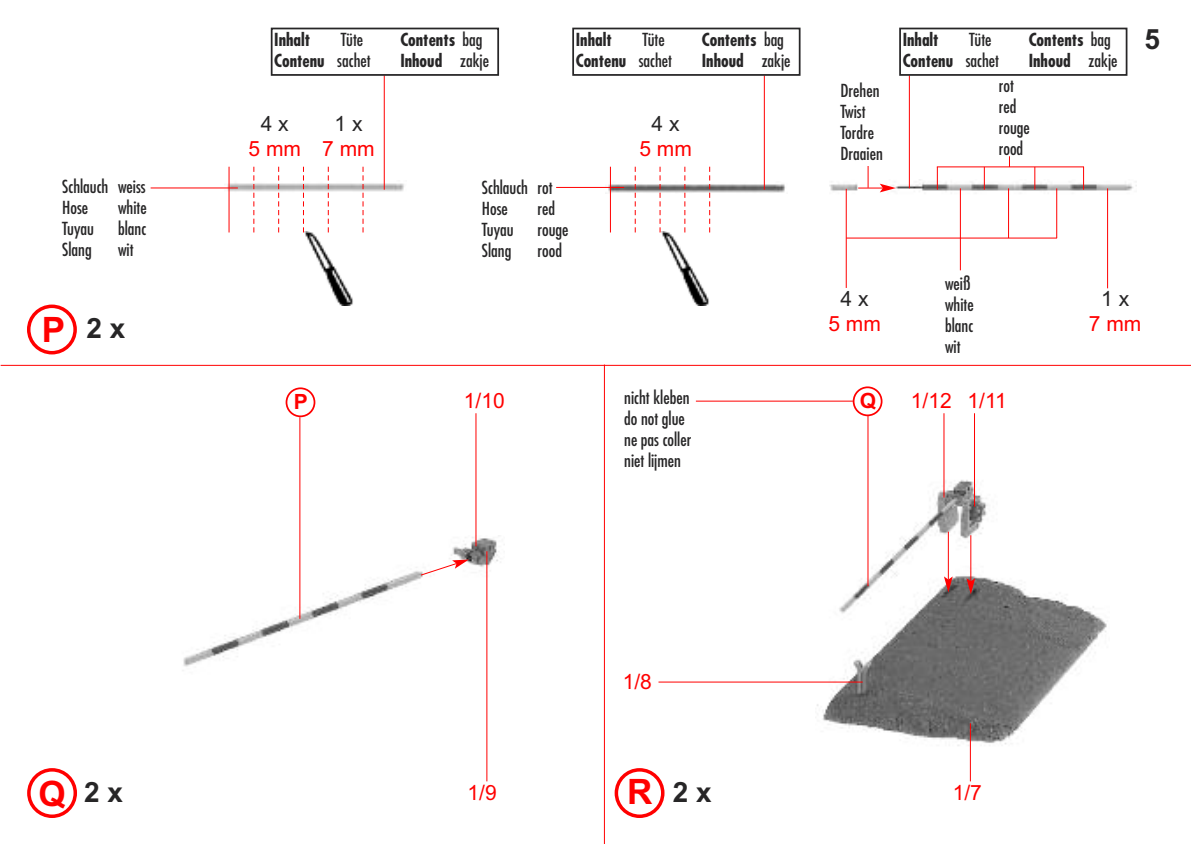
<style>
.page{position:relative;width:1191px;height:844px;background:#fff}
.page>*{position:absolute;margin:0;border:0;box-sizing:border-box;transform-origin:0 0}
.t1{font:700 35px "Arial";color:#f00}
.t2{font:700 28px "Arial";color:#272627}
.t3{font:21px "Arial";color:#f00}
.t4{font:21px "Arial";color:#272627}
.t5{font:700 21px "Arial";color:#f00}
.t6{font:condensed 17.5px/21px "Futura Std";color:#272627}
.t7{font:700 condensed 17.5px "Futura Std";color:#272627}
.s1{font-weight:400}
</style>
<div class="page">
<hr style="left:604px;top:364px;width:1px;height:479px;background:#f00">
<hr style="left:1px;top:365px;width:1190px;height:1px;background:#f00">
<img style="left:224px;top:181px;width:180px;height:12px">
<img style="left:605px;top:181px;width:180px;height:12px">
<img style="left:830px;top:179px;width:303px;height:17px">
<img style="left:183px;top:535px;width:318px;height:139px">
<img style="left:815px;top:466px;width:292px;height:281px">
<hr style="left:475px;top:413px;width:1px;height:133px;background:#f00">
<hr style="left:696px;top:400px;width:157px;height:1px;background:#f00">
<hr style="left:974px;top:413px;width:1px;height:93px;background:#f00">
<hr style="left:943px;top:413px;width:1px;height:84px;background:#f00">
<hr style="left:658px;top:681px;width:204px;height:1px;background:#f00">
<hr style="left:299px;top:417px;width:1px;height:201px;background:#f00">
<hr style="left:867px;top:415px;width:1px;height:171px;background:#f00">
<hr style="left:486px;top:551px;width:1px;height:230px;background:#f00">
<hr style="left:970px;top:723px;width:1px;height:58px;background:#f00">
<hr style="left:151px;top:187px;width:87px;height:1px;background:#f00">
<hr style="left:556px;top:187px;width:68px;height:1px;background:#f00">
<hr style="left:229px;top:167px;width:1px;height:65px;background:#f00">
<hr style="left:610px;top:167px;width:1px;height:65px;background:#f00">
<hr style="left:384px;top:75px;width:1px;height:115px;background:#f00">
<hr style="left:948px;top:531px;width:1px;height:48px;background:#f00">
<svg style="left:944px;top:576px;width:8px;height:16px"></svg>
<hr style="left:970px;top:535px;width:1px;height:46px;background:#f00">
<svg style="left:966px;top:578px;width:9px;height:16px"></svg>
<svg style="left:420px;top:559px;width:49px;height:17px"></svg>
<svg style="left:27px;top:304px;width:50px;height:50px"></svg>
<svg style="left:27px;top:768px;width:50px;height:49px"></svg>
<svg style="left:614px;top:768px;width:50px;height:49px"></svg>
<img style="left:304px;top:231px;width:49px;height:74px">
<img style="left:661px;top:231px;width:49px;height:74px">
<svg style="left:286px;top:387px;width:29px;height:30px"></svg>
<svg style="left:852px;top:386px;width:30px;height:30px"></svg>
<hr style="left:764px;top:75px;width:1px;height:115px;background:#f00">
<hr style="left:845px;top:189px;width:1px;height:99px;background:#f00">
<svg style="left:858px;top:166px;width:38px;height:26px"></svg>
<hr style="left:960px;top:188px;width:1px;height:82px;background:#f00">
<svg style="left:937px;top:167px;width:1px;height:23px"></svg>
<svg style="left:984px;top:167px;width:1px;height:23px"></svg>
<svg style="left:1034px;top:167px;width:1px;height:23px"></svg>
<svg style="left:1083px;top:167px;width:1px;height:23px"></svg>
<hr style="left:936px;top:166px;width:148px;height:1px;background:#f00">
<hr style="left:1008px;top:188px;width:1px;height:50px;background:#f00">
<hr style="left:1056px;top:188px;width:1px;height:50px;background:#f00">
<hr style="left:1107px;top:188px;width:1px;height:100px;background:#f00">
<hr style="left:846px;top:237px;width:211px;height:1px;background:#f00">
<hr style="left:909px;top:75px;width:1px;height:113px;background:#f00">
<svg style="left:253px;top:167px;width:1px;height:65px"></svg>
<svg style="left:278px;top:167px;width:1px;height:65px"></svg>
<svg style="left:303px;top:167px;width:1px;height:65px"></svg>
<svg style="left:328px;top:167px;width:1px;height:65px"></svg>
<svg style="left:362px;top:167px;width:1px;height:65px"></svg>
<svg style="left:635px;top:167px;width:1px;height:65px"></svg>
<svg style="left:659px;top:167px;width:1px;height:65px"></svg>
<svg style="left:684px;top:167px;width:1px;height:65px"></svg>
<svg style="left:709px;top:167px;width:1px;height:65px"></svg>
<div style="left:271px;top:28px;width:228px;height:48px;border:2px solid #272627"></div>
<div style="left:572px;top:28px;width:228px;height:48px;border:2px solid #272627"></div>
<div style="left:899px;top:28px;width:228px;height:48px;border:2px solid #272627"></div>
<p class="t6" style="left:62px;top:177px;width:48px">Schlauch<br>Hose<br>Tuyau<br>Slang</p>
<p class="t6" style="left:118px;top:177px;width:30px;text-align:justify">weiss white blanc wit</p>
<h1 class="t1" style="left:42px;top:309px;width:25px">P</h1>
<h2 class="t2" style="left:87px;top:311px;width:40px">2 x</h2>
<p class="t7" style="left:274px;top:31px;width:37px">Inhalt</p>
<p class="t6" style="left:341px;top:30px;width:24px">Tüte</p>
<p class="t7" style="left:400px;top:31px;width:84px">Contents <span class="s1">bag</span></p>
<p class="t7" style="left:274px;top:52px;width:98px">Contenu <span class="s1">sachet</span></p>
<p class="t7" style="left:400px;top:52px;width:90px">Inhoud <span class="s1">zakje</span></p>
<p class="t7" style="left:576px;top:31px;width:37px">Inhalt</p>
<p class="t6" style="left:642px;top:30px;width:24px">Tüte</p>
<p class="t7" style="left:702px;top:31px;width:84px">Contents <span class="s1">bag</span></p>
<p class="t7" style="left:576px;top:52px;width:98px">Contenu <span class="s1">sachet</span></p>
<p class="t7" style="left:702px;top:52px;width:90px">Inhoud <span class="s1">zakje</span></p>
<p class="t4" style="left:261px;top:111px;width:30px">4 x</p>
<p class="t3" style="left:248px;top:136px;width:54px">5 mm</p>
<p class="t4" style="left:334px;top:111px;width:30px">1 x</p>
<p class="t3" style="left:322px;top:136px;width:54px">7 mm</p>
<p class="t6" style="left:482px;top:178px;width:48px">Schlauch<br>Hose<br>Tuyau<br>Slang</p>
<p class="t6" style="left:537px;top:178px;width:33px">rot red rouge rood</p>
<p class="t4" style="left:651px;top:111px;width:30px">4 x</p>
<p class="t3" style="left:639px;top:136px;width:54px">5 mm</p>
<p class="t6" style="left:840px;top:81px;width:44px">Drehen<br>Twist<br>Tordre<br>Draaien</p>
<p class="t4" style="left:840px;top:286px;width:30px">4 x</p>
<p class="t3" style="left:828px;top:312px;width:54px">5 mm</p>
<p class="t6" style="left:624px;top:388px;width:69px">nicht kleben do not glue ne pas coller niet lijmen</p>
<p class="t3" style="left:464px;top:388px;width:42px">1/10</p>
<p class="t5" style="left:294px;top:389px;width:16px">P</p>
<p class="t5" style="left:859px;top:389px;width:18px">Q</p>
<p class="t7" style="left:902px;top:31px;width:37px">Inhalt</p>
<p class="t6" style="left:969px;top:30px;width:24px">Tüte</p>
<p class="t7" style="left:1028px;top:31px;width:84px">Contents <span class="s1">bag</span></p>
<p class="t7" style="left:902px;top:52px;width:98px">Contenu <span class="s1">sachet</span></p>
<p class="t7" style="left:1028px;top:52px;width:90px">Inhoud <span class="s1">zakje</span></p>
<p class="t6" style="left:998px;top:76px;width:33px">rot red rouge rood</p>
<h2 class="t2" style="left:1144px;top:23px;width:17px">5</h2>
<p class="t6" style="left:945px;top:273px;width:30px">weiß white blanc wit</p>
<p class="t3" style="left:911px;top:388px;width:98px">1/12 1/11</p>
<p class="t4" style="left:1101px;top:286px;width:30px">1 x</p>
<p class="t3" style="left:1089px;top:312px;width:54px">7 mm</p>
<p class="t3" style="left:623px;top:669px;width:31px">1/8</p>
<h1 class="t1" style="left:38px;top:772px;width:29px">Q</h1>
<h1 class="t1" style="left:627px;top:771px;width:27px">R</h1>
<h2 class="t2" style="left:84px;top:775px;width:40px">2 x</h2>
<p class="t3" style="left:467px;top:780px;width:31px">1/9</p>
<h2 class="t2" style="left:673px;top:775px;width:40px">2 x</h2>
<p class="t3" style="left:952px;top:780px;width:31px">1/7</p>
</div>
